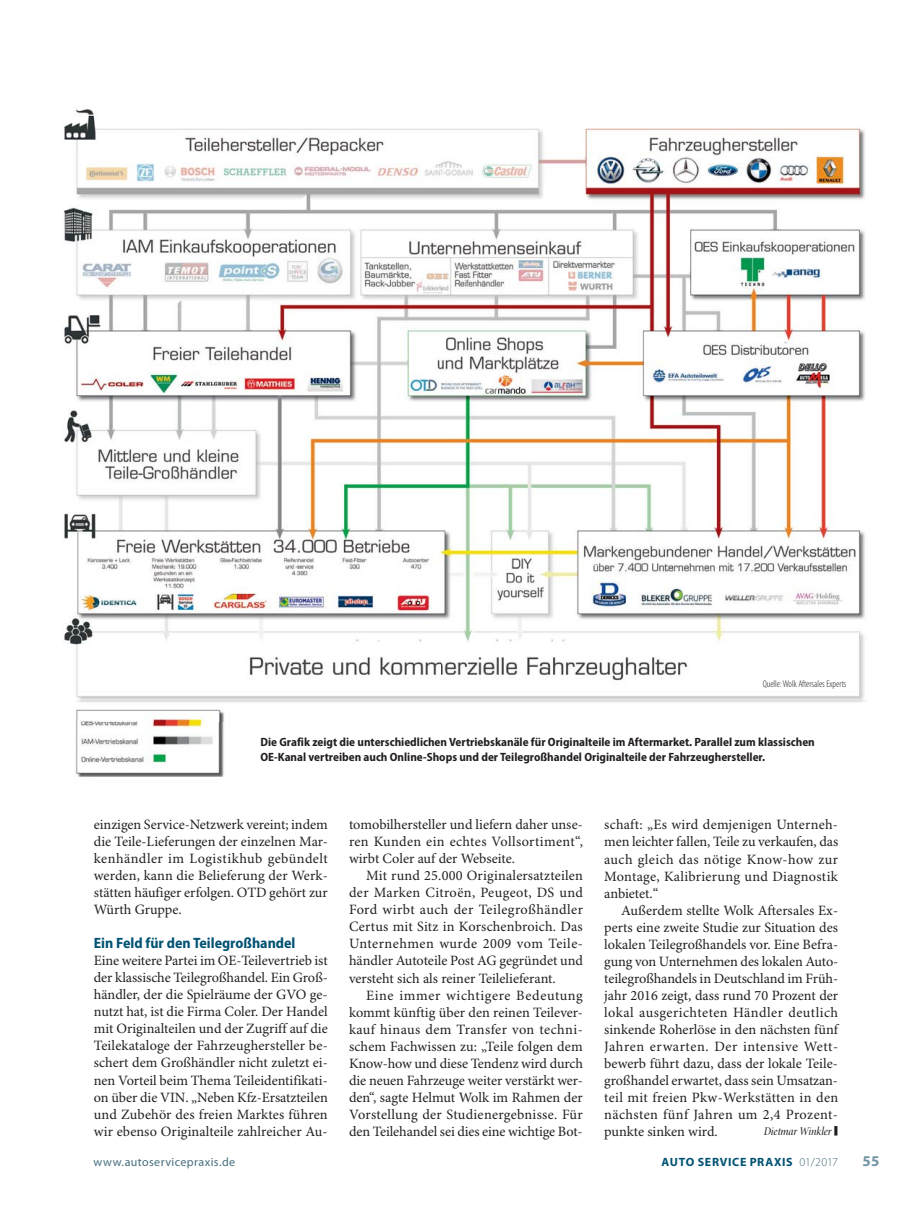
<style>
.page{position:relative;width:919px;height:1212px;background:#fff}
.page>*{position:absolute;margin:0;border:0;box-sizing:border-box;transform-origin:0 0}
.t1{font:32.7px "Minion Pro";color:#231f20;scale:.33 1}
.t2{font:700 semi-condensed 15px "Myriad Pro";color:#005273}
.t3{font:700 15px "Myriad Pro";color:#7294a5}
.t4{font:14.25px/17px "Minion Pro";color:#231f20;text-align:justify}
.t5{font:700 semi-condensed 12px/15px "Myriad Pro";color:#231f20}
.t6{font:12px "Myriad Pro";letter-spacing:.035em;color:#476e7f}
.t7{font:700 12px "Myriad Pro";letter-spacing:.055em;color:#005273}
.t8{font:12px "Minion Pro Medium Cn It Disp";letter-spacing:-.005em;color:#231f20}
.t9{font:300 condensed 9.75px "Myriad Pro";color:#231f20}
.s1{font-weight:300;color:#476e7f}
</style>
<div class="page">
<img style="left:62px;top:109px;width:804px;height:667px">
<p class="t9" style="left:762px;top:678px;width:85px">Quelle: Wolk Aftersales Experts</p>
<p class="t5" style="left:260px;top:735px;width:555px">Die Grafik zeigt die unterschiedlichen Vertriebskanäle für Originalteile im Aftermarket. Parallel zum klassischen<br>OE-Kanal vertreiben auch Online-Shops und der Teilegroßhandel Originalteile der Fahrzeughersteller.</p>
<p class="t4" style="left:94px;top:817px;width:235px">einzigen Service-Netzwerk vereint; indem die Teile-Lieferungen der einzelnen Mar&shy;kenhändler im Logistikhub gebündelt werden, kann die Belieferung der Werk&shy;stätten häufiger erfolgen. OTD gehört zur Würth Gruppe.</p>
<p class="t2" style="left:94px;top:938px;width:203px">Ein Feld für den Teilegroßhandel</p>
<p class="t4" style="left:94px;top:953px;width:235px">Eine weitere Partei im OE-Teilevertrieb ist der klassische Teilegroßhandel. Ein Groß&shy;händler, der die Spielräume der GVO ge&shy;nutzt hat, ist die Firma Coler. Der Handel mit Originalteilen und der Zugriff auf die Teilekataloge der Fahrzeughersteller be&shy;schert dem Großhändler nicht zuletzt ei&shy;nen Vorteil beim Thema Teileidentifikati&shy;on über die VIN. „Neben Kfz-Ersatzteilen und Zubehör des freien Marktes führen wir ebenso Originalteile zahlreicher Au-</p>
<p class="t4" style="left:349px;top:817px;width:235px">tomobilhersteller und liefern daher unse&shy;ren Kunden ein echtes Vollsortiment“, wirbt Coler auf der Webseite.</p>
<p class="t4" style="left:349px;top:868px;width:235px;text-indent:17px">Mit rund 25.000 Originalersatzteilen der Marken Citroën, Peugeot, DS und Ford wirbt auch der Teilegroßhändler Certus mit Sitz in Korschenbroich. Das Unternehmen wurde 2009 vom Teile&shy;händler Autoteile Post AG gegründet und versteht sich als reiner Teilelieferant.</p>
<p class="t4" style="left:349px;top:988px;width:235px;text-indent:17px">Eine immer wichtigere Bedeutung kommt künftig über den reinen Teilever&shy;kauf hinaus dem Transfer von techni&shy;schem Fachwissen zu: „Teile folgen dem Know-how und diese Tendenz wird durch die neuen Fahrzeuge weiter verstärkt wer&shy;den“, sagte Helmut Wolk im Rahmen der Vorstellung der Studienergebnisse. Für den Teilehandel sei dies eine wichtige Bot-</p>
<p class="t4" style="left:604px;top:818px;width:235px">schaft: „Es wird demjenigen Unterneh&shy;men leichter fallen, Teile zu verkaufen, das auch gleich das nötige Know-how zur Montage, Kalibrierung und Diagnostik anbietet.“</p>
<p class="t4" style="left:604px;top:903px;width:235px;text-indent:17px">Außerdem stellte Wolk Aftersales Ex&shy;perts eine zweite Studie zur Situation des lokalen Teilegroßhandels vor. Eine Befra&shy;gung von Unternehmen des lokalen Auto&shy;teilegroßhandels in Deutschland im Früh&shy;jahr 2016 zeigt, dass rund 70 Prozent der lokal ausgerichteten Händler deutlich sinkende Roherlöse in den nächsten fünf Jahren erwarten. Der intensive Wett&shy;bewerb führt dazu, dass der lokale Teile&shy;großhandel erwartet, dass sein Umsatzan&shy;teil mit freien Pkw-Werkstätten in den nächsten fünf Jahren um 2,4 Prozent&shy;punkte sinken wird.</p>
<p class="t8" style="left:763px;top:1124px;width:69px">Dietmar Winkler</p>
<h1 class="t1" style="left:833px;top:1116px;width:15px">■</h1>
<p class="t6" style="left:94px;top:1154px;width:143px">www.autoservicepraxis.de</p>
<p class="t7" style="left:661px;top:1154px;width:178px">AUTO SERVICE PRAXIS <span class="s1">01/2017</span></p>
<p class="t3" style="left:862px;top:1152px;width:19px">55</p>
</div>
